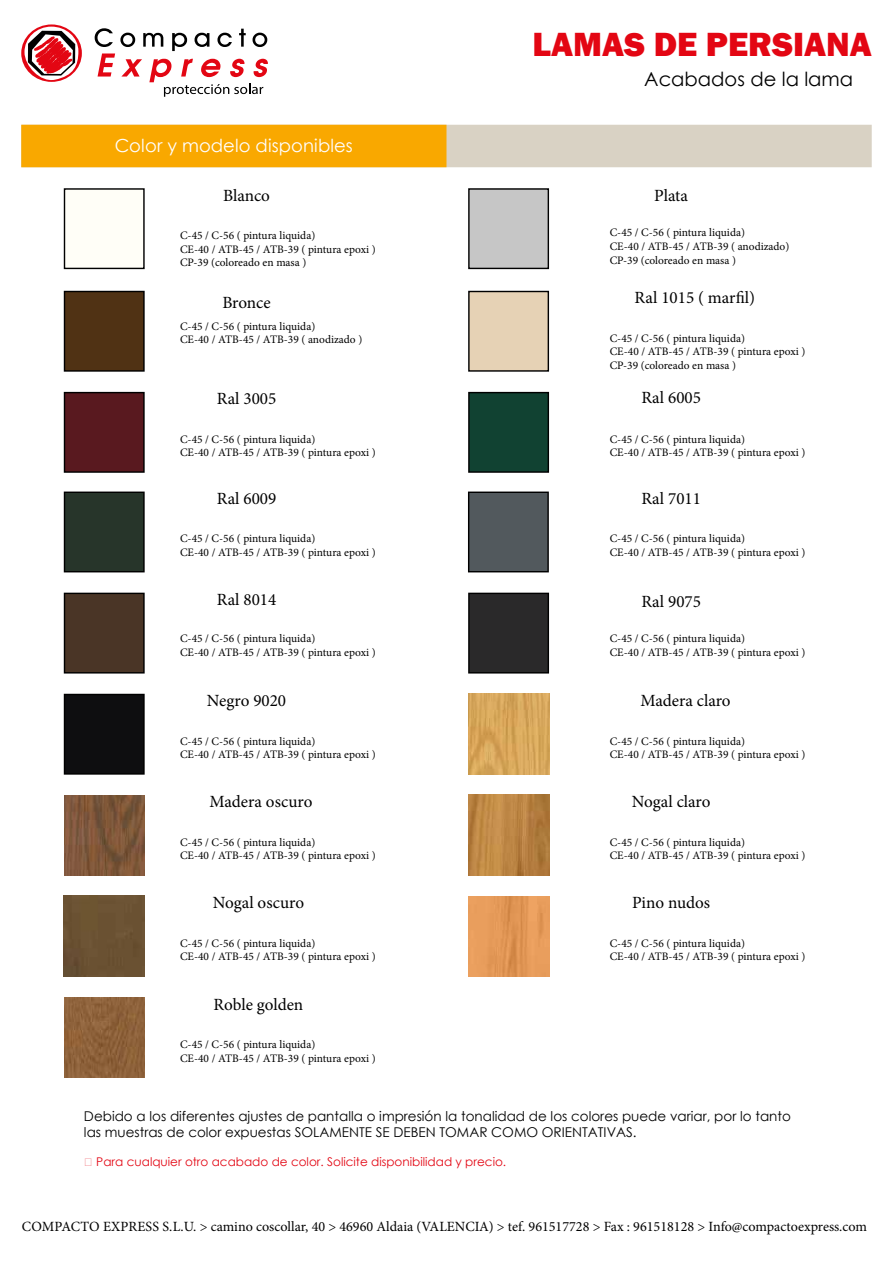
<style>
.page{position:relative;width:893px;height:1263px;background:#fff}
.page>*{position:absolute;margin:0;border:0;box-sizing:border-box;transform-origin:0 0}
.t1{font:800 34.5px "Franklin Gothic";color:#e30613}
.t2{font:19.5px "Century Gothic";color:#000}
.t3{font:18px "Century Gothic";letter-spacing:.01em;color:#fff}
.t4{font:17.1px "Minion Pro";color:#000}
.t5{font:14.1px "Minion Pro";color:#000}
.t6{font:13.5px/16.2px "Century Gothic";color:#000}
.t7{font:12px "Century Gothic";color:#e30613}
.t8{font:11.4px/13.6px "Minion Pro";color:#000}
</style>
<div class="page">
<svg style="left:95px;top:28px;width:18px;height:19px"></svg>
<svg style="left:120px;top:33px;width:15px;height:14px"></svg>
<svg style="left:143px;top:33px;width:20px;height:14px"></svg>
<svg style="left:172px;top:33px;width:15px;height:18px"></svg>
<svg style="left:195px;top:33px;width:14px;height:14px"></svg>
<svg style="left:217px;top:33px;width:15px;height:14px"></svg>
<svg style="left:239px;top:29px;width:7px;height:18px"></svg>
<svg style="left:253px;top:33px;width:14px;height:14px"></svg>
<svg style="left:98px;top:53px;width:17px;height:24px"></svg>
<svg style="left:121px;top:59px;width:21px;height:18px"></svg>
<svg style="left:21px;top:24px;width:61px;height:58px"></svg>
<svg style="left:149px;top:59px;width:119px;height:38px"></svg>
<div style="left:21px;top:125px;width:851px;height:42px;background:#d9d2c4"></div>
<div style="left:22px;top:125px;width:424px;height:41px;background:#f9a800"></div>
<div style="left:21px;top:125px;width:425px;height:42px;border:2px solid #f9a800"></div>
<div style="left:64px;top:189px;width:80px;height:79px;background:#fffef7"></div>
<div style="left:64px;top:188px;width:81px;height:81px;border:1px solid #000"></div>
<div style="left:64px;top:291px;width:80px;height:80px;background:#503214"></div>
<div style="left:64px;top:291px;width:81px;height:81px;border:1px solid #000"></div>
<div style="left:469px;top:189px;width:79px;height:79px;background:#c6c6c6"></div>
<div style="left:468px;top:188px;width:81px;height:81px;border:1px solid #000"></div>
<div style="left:469px;top:291px;width:79px;height:80px;background:#e6d2b5"></div>
<div style="left:468px;top:291px;width:81px;height:81px;border:1px solid #000"></div>
<div style="left:469px;top:393px;width:79px;height:79px;background:#114232"></div>
<div style="left:468px;top:392px;width:81px;height:81px;border:1px solid #000"></div>
<div style="left:64px;top:393px;width:80px;height:79px;background:#59191f"></div>
<div style="left:64px;top:392px;width:81px;height:81px;border:1px solid #000"></div>
<div style="left:64px;top:492px;width:80px;height:80px;background:#27352a"></div>
<div style="left:64px;top:491px;width:81px;height:81px;border:1px solid #000"></div>
<div style="left:64px;top:593px;width:80px;height:80px;background:#4a3526"></div>
<div style="left:64px;top:593px;width:81px;height:80px;border:1px solid #000"></div>
<div style="left:469px;top:492px;width:79px;height:80px;background:#52595d"></div>
<div style="left:468px;top:491px;width:81px;height:81px;border:1px solid #000"></div>
<div style="left:469px;top:593px;width:79px;height:80px;background:#2a292a"></div>
<div style="left:468px;top:593px;width:81px;height:80px;border:1px solid #000"></div>
<div style="left:64px;top:694px;width:80px;height:80px;background:#0e0e10"></div>
<div style="left:64px;top:694px;width:81px;height:81px;border:1px solid #000"></div>
<img style="left:468px;top:694px;width:81px;height:81px">
<img style="left:64px;top:795px;width:81px;height:81px">
<img style="left:468px;top:795px;width:81px;height:81px">
<div style="left:64px;top:896px;width:81px;height:81px;background:#6a5132"></div>
<img style="left:64px;top:997px;width:81px;height:81px">
<img style="left:468px;top:896px;width:81px;height:81px">
<h1 class="t1" style="left:533px;top:22px;width:341px">LAMAS DE PERSIANA</h1>
<h2 class="t2" style="left:644px;top:65px;width:210px">Acabados de la lama</h2>
<h3 class="t3" style="left:115px;top:133px;width:239px">Color y modelo disponibles</h3>
<h3 class="t4" style="left:223px;top:184px;width:48px">Blanco</h3>
<h3 class="t4" style="left:654px;top:184px;width:35px">Plata</h3>
<p class="t8" style="left:180px;top:229px;width:197px">C-45 / C-56 ( pintura liquida)<br>CE-40 / ATB-45 / ATB-39 ( pintura epoxi )<br>CP-39 (coloreado en masa )</p>
<p class="t8" style="left:610px;top:226px;width:181px">C-45 / C-56 ( pintura liquida)<br>CE-40 / ATB-45 / ATB-39 ( anodizado)<br>CP-39 (coloreado en masa )</p>
<h3 class="t4" style="left:222px;top:291px;width:50px">Bronce</h3>
<h3 class="t4" style="left:635px;top:286px;width:122px">Ral 1015 ( marfil)</h3>
<p class="t8" style="left:180px;top:319px;width:184px">C-45 / C-56 ( pintura liquida)<br>CE-40 / ATB-45 / ATB-39 ( anodizado )</p>
<p class="t8" style="left:610px;top:331px;width:197px">C-45 / C-56 ( pintura liquida)<br>CE-40 / ATB-45 / ATB-39 ( pintura epoxi )<br>CP-39 (coloreado en masa )</p>
<h3 class="t4" style="left:217px;top:387px;width:61px">Ral 3005</h3>
<h3 class="t4" style="left:641px;top:386px;width:61px">Ral 6005</h3>
<p class="t8" style="left:180px;top:432px;width:197px">C-45 / C-56 ( pintura liquida)<br>CE-40 / ATB-45 / ATB-39 ( pintura epoxi )</p>
<p class="t8" style="left:610px;top:432px;width:197px">C-45 / C-56 ( pintura liquida)<br>CE-40 / ATB-45 / ATB-39 ( pintura epoxi )</p>
<h3 class="t4" style="left:217px;top:487px;width:61px">Ral 6009</h3>
<h3 class="t4" style="left:641px;top:487px;width:61px">Ral 7011</h3>
<p class="t8" style="left:180px;top:532px;width:197px">C-45 / C-56 ( pintura liquida)<br>CE-40 / ATB-45 / ATB-39 ( pintura epoxi )</p>
<p class="t8" style="left:610px;top:532px;width:197px">C-45 / C-56 ( pintura liquida)<br>CE-40 / ATB-45 / ATB-39 ( pintura epoxi )</p>
<h3 class="t4" style="left:217px;top:588px;width:61px">Ral 8014</h3>
<h3 class="t4" style="left:641px;top:590px;width:61px">Ral 9075</h3>
<p class="t8" style="left:180px;top:632px;width:197px">C-45 / C-56 ( pintura liquida)<br>CE-40 / ATB-45 / ATB-39 ( pintura epoxi )</p>
<p class="t8" style="left:610px;top:632px;width:197px">C-45 / C-56 ( pintura liquida)<br>CE-40 / ATB-45 / ATB-39 ( pintura epoxi )</p>
<h3 class="t4" style="left:207px;top:689px;width:81px">Negro 9020</h3>
<h3 class="t4" style="left:640px;top:689px;width:92px">Madera claro</h3>
<p class="t8" style="left:180px;top:734px;width:197px">C-45 / C-56 ( pintura liquida)<br>CE-40 / ATB-45 / ATB-39 ( pintura epoxi )</p>
<p class="t8" style="left:610px;top:734px;width:197px">C-45 / C-56 ( pintura liquida)<br>CE-40 / ATB-45 / ATB-39 ( pintura epoxi )</p>
<h3 class="t4" style="left:209px;top:790px;width:104px">Madera oscuro</h3>
<h3 class="t4" style="left:632px;top:790px;width:80px">Nogal claro</h3>
<p class="t8" style="left:180px;top:835px;width:197px">C-45 / C-56 ( pintura liquida)<br>CE-40 / ATB-45 / ATB-39 ( pintura epoxi )</p>
<p class="t8" style="left:610px;top:835px;width:197px">C-45 / C-56 ( pintura liquida)<br>CE-40 / ATB-45 / ATB-39 ( pintura epoxi )</p>
<h3 class="t4" style="left:213px;top:891px;width:93px">Nogal oscuro</h3>
<h3 class="t4" style="left:632px;top:891px;width:80px">Pino nudos</h3>
<p class="t8" style="left:180px;top:936px;width:197px">C-45 / C-56 ( pintura liquida)<br>CE-40 / ATB-45 / ATB-39 ( pintura epoxi )</p>
<h3 class="t4" style="left:213px;top:993px;width:91px">Roble golden</h3>
<p class="t8" style="left:180px;top:1037px;width:197px">C-45 / C-56 ( pintura liquida)<br>CE-40 / ATB-45 / ATB-39 ( pintura epoxi )</p>
<p class="t8" style="left:610px;top:936px;width:197px">C-45 / C-56 ( pintura liquida)<br>CE-40 / ATB-45 / ATB-39 ( pintura epoxi )</p>
<p class="t6" style="left:84px;top:1108px;width:708px">Debido a los diferentes ajustes de pantalla o impresión la tonalidad de los colores puede variar, por lo tanto las muestras de color expuestas SOLAMENTE SE DEBEN TOMAR COMO ORIENTATIVAS.</p>
<p class="t7" style="left:96px;top:1153px;width:411px">Para cualquier otro acabado de color. Solicite disponibilidad y precio.</p>
<p class="t5" style="left:22px;top:1217px;width:847px">COMPACTO EXPRESS S.L.U. &gt; camino coscollar, 40 &gt; 46960 Aldaia (VALENCIA) &gt; tef. 961517728 &gt; Fax : 961518128 &gt; Info@compactoexpress.com</p>
</div>
